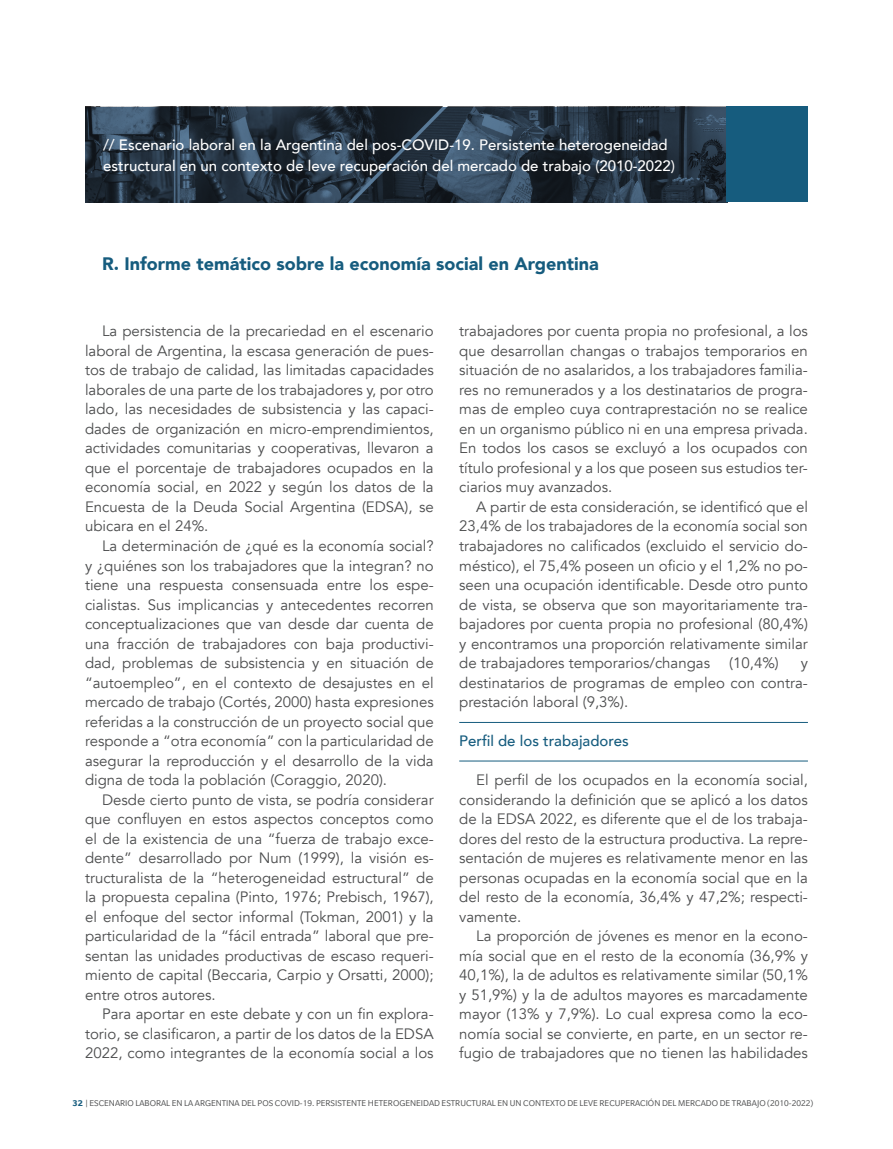
<style>
.page{position:relative;width:893px;height:1149px;background:#fff}
.page>*{position:absolute;margin:0;border:0;box-sizing:border-box;transform-origin:0 0}
.t1{font:900 18px "Avenir";color:#165c7e}
.bloque-texto{font:15px/19.5px "Avenir";color:#4b4c4d;text-align:justify}
.t2{font:500 15px/21px "Avenir";color:#fff}
.subtítulos{font:500 15px "Avenir";color:#165c7e}
.t3{font:9.15px "Slate";color:#4b4c4d}
.s1{font-weight:700;color:#165c7e}
</style>
<div class="page">
<hr style="left:459px;top:760px;width:349px;height:1px;background:#165c7e">
<hr style="left:459px;top:721px;width:349px;height:1px;background:#165c7e">
<svg style="left:85px;top:107px;width:641px;height:95px;background:#273544"></svg>
<div style="left:726px;top:106px;width:82px;height:96px;background:#165c7e"></div>
<p class="t2" style="left:103px;top:133px;width:573px">// Escenario laboral en la Argentina del pos-COVID-19. Persistente heterogeneidad estructural en un contexto de leve recuperación del mercado de trabajo (2010-2022)</p>
<p class="t1" style="left:102px;top:248px;width:498px">R. Informe temático sobre la economía social en Argentina</p>
<p class="bloque-texto" style="left:85px;top:321px;width:350px;text-indent:17px">La persistencia de la precariedad en el escenario laboral de Argentina, la escasa generación de pues&shy;tos de trabajo de calidad, las limitadas capacidades laborales de una parte de los trabajadores y, por otro lado, las necesidades de subsistencia y las capaci&shy;dades de organización en micro-emprendimientos, actividades comunitarias y cooperativas, llevaron a que el porcentaje de trabajadores ocupados en la economía social, en 2022 y según los datos de la Encuesta de la Deuda Social Argentina (EDSA), se ubicara en el 24%.</p>
<p class="bloque-texto" style="left:85px;top:536px;width:350px;text-indent:17px">La determinación de ¿qué es la economía social? y ¿quiénes son los trabajadores que la integran? no tiene una respuesta consensuada entre los espe&shy;cialistas. Sus implicancias y antecedentes recorren conceptualizaciones que van desde dar cuenta de una fracción de trabajadores con baja productivi&shy;dad, problemas de subsistencia y en situación de “autoempleo”, en el contexto de desajustes en el mercado de trabajo (Cortés, 2000) hasta expresiones referidas a la construcción de un proyecto social que responde a “otra economía” con la particularidad de asegurar la reproducción y el desarrollo de la vida digna de toda la población (Coraggio, 2020).</p>
<p class="bloque-texto" style="left:85px;top:789px;width:350px;text-indent:17px">Desde cierto punto de vista, se podría considerar que confluyen en estos aspectos conceptos como el de la existencia de una “fuerza de trabajo exce&shy;dente” desarrollado por Num (1999), la visión es&shy;tructuralista de la “heterogeneidad estructural” de la propuesta cepalina (Pinto, 1976; Prebisch, 1967), el enfoque del sector informal (Tokman, 2001) y la particularidad de la “fácil entrada” laboral que pre&shy;sentan las unidades productivas de escaso requeri&shy;miento de capital (Beccaria, Carpio y Orsatti, 2000); entre otros autores.</p>
<p class="bloque-texto" style="left:85px;top:1004px;width:350px;text-indent:17px">Para aportar en este debate y con un fin explora&shy;torio, se clasificaron, a partir de los datos de la EDSA 2022, como integrantes de la economía social a los</p>
<p class="bloque-texto" style="left:459px;top:321px;width:350px">trabajadores por cuenta propia no profesional, a los que desarrollan changas o trabajos temporarios en situación de no asalaridos, a los trabajadores familia&shy;res no remunerados y a los destinatarios de progra&shy;mas de empleo cuya contraprestación no se realice en un organismo público ni en una empresa privada.<br>En todos los casos se excluyó a los ocupados con título profesional y a los que poseen sus estudios ter&shy;ciarios muy avanzados.</p>
<p class="bloque-texto" style="left:459px;top:497px;width:350px;text-indent:17px">A partir de esta consideración, se identificó que el 23,4% de los trabajadores de la economía social son trabajadores no calificados (excluido el servicio do&shy;méstico), el 75,4% poseen un oficio y el 1,2% no po&shy;seen una ocupación identificable. Desde otro punto de vista, se observa que son mayoritariamente tra&shy;bajadores por cuenta propia no profesional (80,4%) y encontramos una proporción relativamente similar de trabajadores temporarios/changas</p>
<p class="bloque-texto" style="left:729px;top:653px;width:51px">(10,4%)</p>
<p class="bloque-texto" style="left:459px;top:653px;width:350px;text-indent:341px">y destinatarios de programas de empleo con contra&shy;prestación laboral (9,3%).</p>
<p class="subtítulos" style="left:459px;top:727px;width:171px">Perfil de los trabajadores</p>
<p class="bloque-texto" style="left:459px;top:770px;width:350px;text-indent:17px">El perfil de los ocupados en la economía social, considerando la definición que se aplicó a los datos de la EDSA 2022, es diferente que el de los trabaja&shy;dores del resto de la estructura productiva. La repre&shy;sentación de mujeres es relativamente menor en las personas ocupadas en la economía social que en la del resto de la economía, 36,4% y 47,2%; respecti&shy;vamente.</p>
<p class="bloque-texto" style="left:459px;top:926px;width:350px;text-indent:17px">La proporción de jóvenes es menor en la econo&shy;mía social que en el resto de la economía (36,9% y 40,1%), la de adultos es relativamente similar (50,1% y 51,9%) y la de adultos mayores es marcadamente mayor (13% y 7,9%). Lo cual expresa como la eco&shy;nomía social se convierte, en parte, en un sector re&shy;fugio de trabajadores que no tienen las habilidades</p>
<p class="t3" style="left:72px;top:1098px;width:742px"><span class="s1">32</span> | ESCENARIO LABORAL EN LA ARGENTINA DEL POS COVID-19. PERSISTENTE HETEROGENEIDAD ESTRUCTURAL EN UN CONTEXTO DE LEVE RECUPERACIÓN DEL MERCADO DE TRABAJO (2010-2022)</p>
</div>
